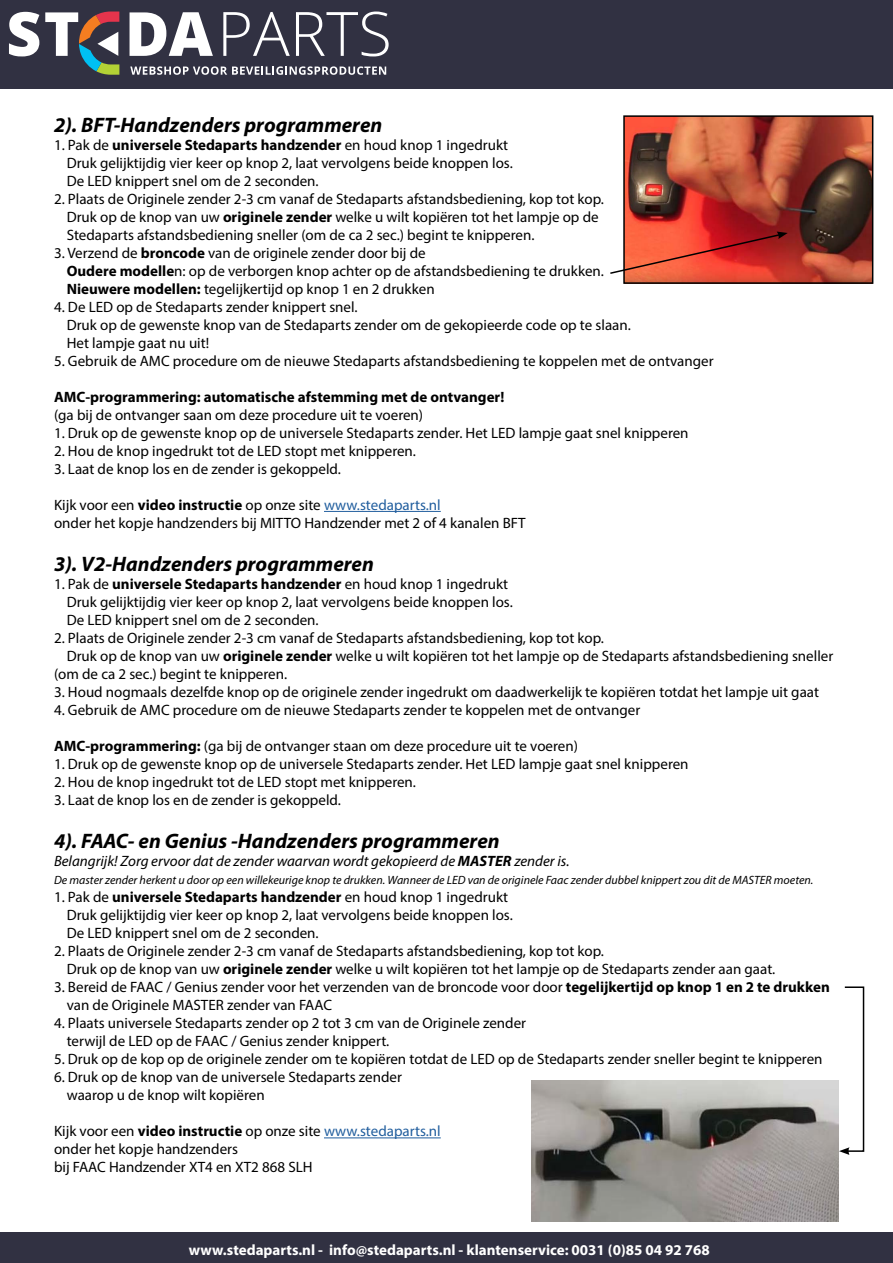
<style>
.page{position:relative;width:893px;height:1263px;background:#fff}
.page>*{position:absolute;margin:0;border:0;box-sizing:border-box;transform-origin:0 0}
.t1{font:italic 700 21px "Myriad Pro";color:#000}
.t2{font:15px/18px "Myriad Pro";color:#000}
.t3{font:italic 15px "Myriad Pro";color:#000}
.t4{font:700 15px "Myriad Pro";color:#fff}
.t5{font:700 15px "Myriad Pro";color:#000}
.t6{font:italic 12px "Myriad Pro";color:#000}
.s1{font-weight:700}
.s2{color:#215e9e}
</style>
<div class="page">
<div style="left:0;top:1232px;width:893px;height:31px;background:#313142"></div>
<div style="left:0;top:0;width:893px;height:89px;background:#313142"></div>
<svg style="left:130px;top:66px;width:256px;height:9px"></svg>
<svg style="left:9px;top:12px;width:30px;height:44px"></svg>
<svg style="left:130px;top:12px;width:83px;height:44px"></svg>
<svg style="left:223px;top:12px;width:67px;height:44px"></svg>
<svg style="left:296px;top:12px;width:93px;height:44px"></svg>
<svg style="left:45px;top:12px;width:74px;height:63px"></svg>
<hr style="left:324px;top:511px;width:117px;height:1px;background:#215e9e">
<hr style="left:324px;top:1137px;width:117px;height:1px;background:#215e9e">
<img style="left:626px;top:118px;width:244px;height:163px">
<div style="left:623px;top:115px;width:250px;height:169px;border:2px solid #000"></div>
<img style="left:532px;top:1081px;width:307px;height:140px">
<svg style="left:610px;top:232px;width:178px;height:43px"></svg>
<svg style="left:839px;top:986px;width:26px;height:169px"></svg>
<h1 class="t1" style="left:54px;top:111px;width:330px">.)2 BFT-Handzenders programmeren</h1>
<p class="t2" style="left:67px;top:136px;width:448px;text-indent:-13px">1. Pak de <span class="s1">universele Stedaparts handzender</span> en houd knop 1 ingedrukt<br>Druk gelijktijdig vier keer op knop 2, laat vervolgens beide knoppen los.<br>De LED knippert snel om de 2 seconden.</p>
<p class="t2" style="left:67px;top:190px;width:539px;text-indent:-13px">2. Plaats de Originele zender 2-3 cm vanaf de Stedaparts afstandsbediening, kop tot kop.<br>Druk op de knop van uw <span class="s1">originele zender</span> welke u wilt kopiëren tot het lampje op de<br>Stedaparts afstandsbediening sneller (om de ca 2 sec ) . begint te knipperen.</p>
<p class="t2" style="left:67px;top:244px;width:539px;text-indent:-13px">3. Verzend de <span class="s1">broncode</span> van de originele zender door bij de<br><span class="s1">Oudere modelle</span>n: op de verborgen knop achter op de afstandsbediening te drukken.<br><span class="s1">Nieuwere modellen:</span> tegelijkertijd op knop 1 en 2 drukken</p>
<p class="t2" style="left:67px;top:298px;width:566px;text-indent:-13px">4. De LED op de Stedaparts zender knippert snel.<br>Druk op de gewenste knop van de Stedaparts zender om de gekopieerde code op te slaan.<br>Het lampje gaat nu uit!</p>
<p class="t2" style="left:54px;top:352px;width:661px">5. Gebruik de AMC procedure om de nieuwe Stedaparts afstandsbediening te koppelen met de ontvanger</p>
<p class="t5" style="left:54px;top:387px;width:452px">AMC-programmering: automatische afstemming met de ontvanger!</p>
<p class="t2" style="left:54px;top:406px;width:371px">(ga bij de ontvanger saan om deze procedure uit te voeren(</p>
<p class="t2" style="left:54px;top:424px;width:636px">1. Druk op de gewenste knop op de universele Stedaparts zender. Het LED lampje gaat snel knipperen</p>
<p class="t2" style="left:54px;top:442px;width:364px">2. Hou de knop ingedrukt tot de LED stopt met knipperen.</p>
<p class="t2" style="left:54px;top:460px;width:288px">3. Laat de knop los en de zender is gekoppeld.</p>
<p class="t2" style="left:54px;top:496px;width:473px">Kijk voor een <span class="s1">video instructie</span> op onze site <span class="s2">www.stedaparts.nl<br></span>onder het kopje handzenders bij MITTO Handzender met 2 of 4 kanalen BFT</p>
<h1 class="t1" style="left:54px;top:550px;width:321px">V.)3 2-Handzenders programmeren</h1>
<p class="t2" style="left:67px;top:575px;width:448px;text-indent:-13px">1. Pak de <span class="s1">universele Stedaparts handzender</span> en houd knop 1 ingedrukt<br>Druk gelijktijdig vier keer op knop 2, laat vervolgens beide knoppen los.<br>De LED knippert snel om de 2 seconden.</p>
<p class="t2" style="left:54px;top:629px;width:552px">2. Plaats de Originele zender 2-3 cm vanaf de Stedaparts afstandsbediening, kop tot kop.</p>
<p class="t2" style="left:67px;top:647px;width:768px">Druk op de knop van uw <span class="s1">originele zender</span> welke u wilt kopiëren tot het lampje op de Stedaparts afstandsbediening sneller</p>
<p class="t2" style="left:54px;top:665px;width:235px">(om de ca 2 sec ) . begint te knipperen.</p>
<p class="t2" style="left:54px;top:683px;width:766px">3. Houd nogmaals dezelfde knop op de originele zender ingedrukt om daadwerkelijk te kopiëren totdat het lampje uit gaat</p>
<p class="t2" style="left:54px;top:701px;width:588px">4. Gebruik de AMC procedure om de nieuwe Stedaparts zender te koppelen met de ontvanger</p>
<p class="t2" style="left:54px;top:737px;width:525px"><span class="s1">AMC-programmering</span> (<span class="s1">:</span> ga bij de ontvanger staan om deze procedure uit te voeren(</p>
<p class="t2" style="left:54px;top:755px;width:636px">1. Druk op de gewenste knop op de universele Stedaparts zender. Het LED lampje gaat snel knipperen</p>
<p class="t2" style="left:54px;top:773px;width:364px">2. Hou de knop ingedrukt tot de LED stopt met knipperen.</p>
<p class="t2" style="left:54px;top:791px;width:288px">3. Laat de knop los en de zender is gekoppeld.</p>
<h1 class="t1" style="left:54px;top:828px;width:447px">.)4 FAAC- en Genius -Handzenders programmeren</h1>
<p class="t3" style="left:54px;top:852px;width:517px">Belangrijk! Zorg ervoor dat de zender waarvan wordt gekopieerd de <span class="s1">MASTER</span> zender .i s</p>
<p class="t6" style="left:54px;top:873px;width:761px">De master zender herkent u door op een willekeurige knop te drukken. Wanneer de LED van de originele Faac zender dubbel knippert zou dit de MASTER moeten.</p>
<p class="t2" style="left:67px;top:888px;width:448px;text-indent:-13px">1. Pak de <span class="s1">universele Stedaparts handzender</span> en houd knop 1 ingedrukt<br>Druk gelijktijdig vier keer op knop 2, laat vervolgens beide knoppen los.<br>De LED knippert snel om de 2 seconden.</p>
<p class="t2" style="left:67px;top:942px;width:710px;text-indent:-13px">2. Plaats de Originele zender 2-3 cm vanaf de Stedaparts afstandsbediening, kop tot kop.<br>Druk op de knop van uw <span class="s1">originele zender</span> welke u wilt kopiëren tot het lampje op de Stedaparts zender aan gaat.</p>
<p class="t2" style="left:67px;top:978px;width:765px;text-indent:-13px">3. Bereid de FAAC / Genius zender voor het verzenden van de broncode voor door <span class="s1">tegelijkertijd op knop 1 en te2 drukken </span>van de Originele MASTER zender van FAAC</p>
<p class="t2" style="left:67px;top:1014px;width:461px;text-indent:-13px">4. Plaats universele Stedaparts zender op 2 tot 3 cm van de Originele zender terwijl de LED op de FAAC / Genius zender knippert.</p>
<p class="t2" style="left:54px;top:1050px;width:770px">5. Druk op de kop op de originele zender om te kopiëren totdat de LED op de Stedaparts zender sneller begint te knipperen</p>
<p class="t2" style="left:67px;top:1068px;width:337px;text-indent:-13px">6. Druk op de knop van de universele Stedaparts zender waarop u de knop wilt kopiëren</p>
<p class="t2" style="left:54px;top:1122px;width:388px">Kijk voor een <span class="s1">video instructie</span> op onze site <span class="s2">www.stedaparts.nl </span>onder het kopje handzenders<br>bij FAAC Handzender XT4 en XT2 868 SLH</p>
<p class="t4" style="left:189px;top:1240px;width:522px">www.stedaparts.nl - info@stedaparts.nl - klantenservice: 0031 (0) 85 04 92 768</p>
</div>
